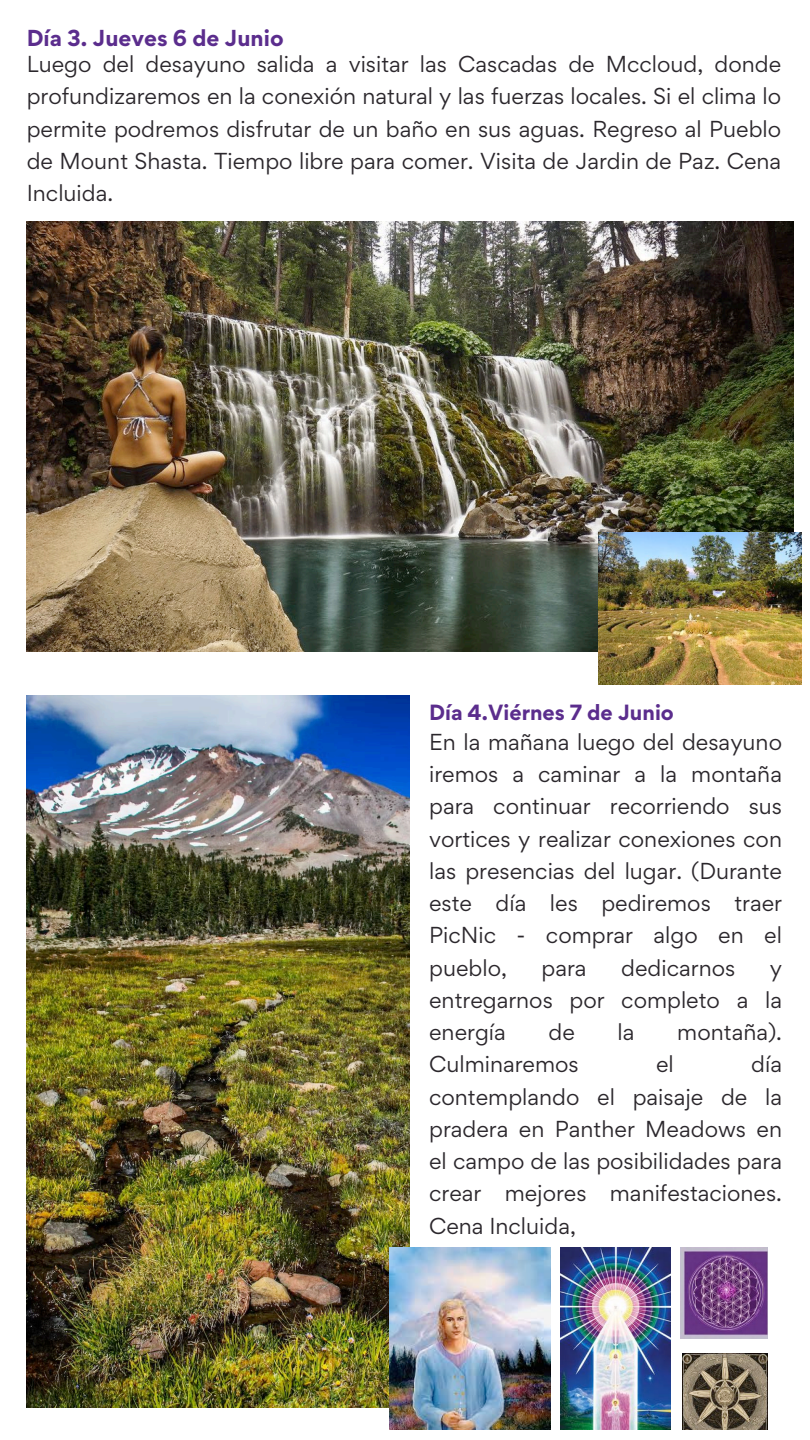
<style>
.page{position:relative;width:810px;height:1440px;background:#fff}
.page>*{position:absolute;margin:0;border:0;box-sizing:border-box;transform-origin:0 0}
.t1{font:20.6px/32.2px "Gordita";color:#2b272c;text-align:justify}
.t2{font:700 20.6px "Gordita";color:#5b2d8d}
.t3{font:700 19.6px "Gordita";color:#5b2d8d}
</style>
<div class="page">
<img style="left:27px;top:221px;width:766px;height:430px">
<img style="left:27px;top:696px;width:383px;height:711px">
<img style="left:598px;top:532px;width:204px;height:152px">
<img style="left:389px;top:1247px;width:162px;height:182px">
<img style="left:560px;top:1247px;width:110px;height:182px">
<img style="left:680px;top:1247px;width:87px;height:92px">
<img style="left:682px;top:1353px;width:85px;height:76px">
<p class="t2" style="left:27px;top:24px;width:258px">Día 3. Jueves 6 de Junio</p>
<p class="t1" style="left:27px;top:48px;width:756px">Luego del desayuno salida a visitar las Cascadas de Mccloud, donde profundizaremos en la conexión natural y las fuerzas locales. Si el clima lo permite podremos disfrutar de un baño en sus aguas. Regreso al Pueblo de Mount Shasta. Tiempo libre para comer. Visita de Jardin de Paz. Cena Incluida.</p>
<p class="t3" style="left:429px;top:699px;width:246px">Día 4.Viérnes 7 de Junio</p>
<p class="t1" style="left:429px;top:726px;width:354px">En la mañana luego del desayuno iremos a caminar a la montaña para continuar recorriendo sus vortices y realizar conexiones con las presencias del lugar. (Durante este día les pediremos traer PicNic - comprar algo en el pueblo,</p>
<p class="t1" style="left:542px;top:951px;width:47px">para</p>
<p class="t1" style="left:621px;top:951px;width:116px">dedicarnos</p>
<p class="t1" style="left:429px;top:951px;width:354px;text-indent:341px">y entregarnos por completo a la energía</p>
<p class="t1" style="left:549px;top:1016px;width:28px">de</p>
<p class="t1" style="left:618px;top:1016px;width:18px">la</p>
<p class="t1" style="left:677px;top:1016px;width:106px">montaña).</p>
<p class="t1" style="left:429px;top:1048px;width:151px">Culminaremos</p>
<p class="t1" style="left:656px;top:1048px;width:19px">el</p>
<p class="t1" style="left:429px;top:1048px;width:354px;text-indent:322px">día contemplando el paisaje de la pradera en Panther Meadows en el campo de las posibilidades para crear mejores manifestaciones.<br>Cena Incluida,</p>
</div>
